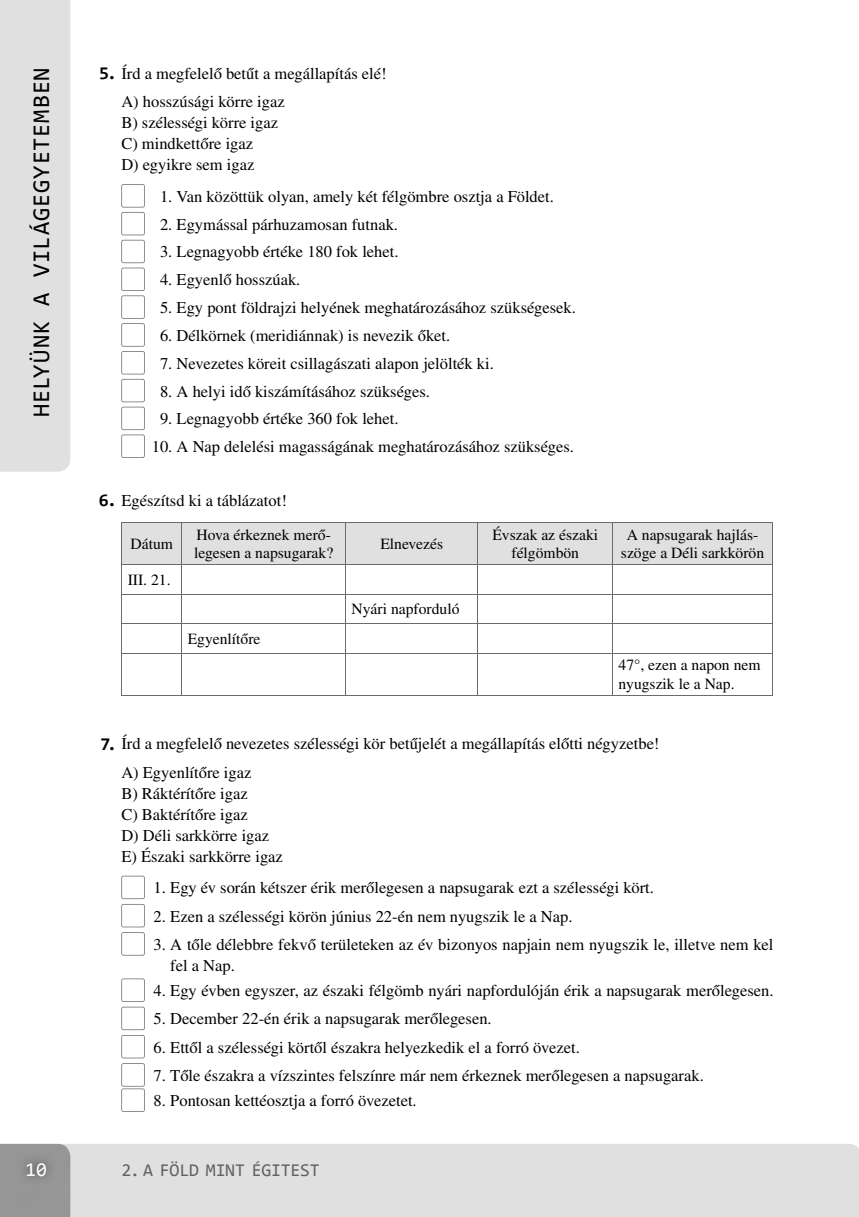
<style>
.page{position:relative;width:859px;height:1217px;background:#fff}
.page>*{position:absolute;margin:0;border:0;box-sizing:border-box;transform-origin:0 0}
.t1{font:24px "Consolas";letter-spacing:.035em;color:#000}
.t2{font:19.5px "Consolas";color:#fff}
.t3{font:18px "Consolas";letter-spacing:-.015em;color:#616161}
.t4{font:16.5px/21px "Times H";color:#000}
.t5{font:15.6px/18.8px "Times H";color:#000}
.s1{font-family:"Consolas";font-weight:700;font-size:18px}
</style>
<div class="page">
<div style="left:0;top:0;width:70px;height:471px;background:#e0e0e0"></div>
<div style="left:70px;top:1144px;width:789px;height:72px;background:#e0e0e0"></div>
<div style="left:0;top:1143px;width:70px;height:73px;background:#969696"></div>
<img style="left:17px;top:1153px;width:93px;height:52px">
<svg style="left:121px;top:184px;width:24px;height:274px"></svg>
<hr style="left:121px;top:653px;width:224px;height:1px;background:#6b6b6b">
<hr style="left:181px;top:654px;width:1px;height:40px;background:#6b6b6b">
<hr style="left:345px;top:653px;width:133px;height:1px;background:#6b6b6b">
<hr style="left:345px;top:654px;width:1px;height:40px;background:#6b6b6b">
<hr style="left:478px;top:653px;width:134px;height:1px;background:#6b6b6b">
<hr style="left:477px;top:654px;width:1px;height:40px;background:#6b6b6b">
<hr style="left:612px;top:653px;width:161px;height:1px;background:#6b6b6b">
<hr style="left:612px;top:654px;width:1px;height:40px;background:#6b6b6b">
<svg style="left:121px;top:523px;width:652px;height:130px"></svg>
<hr style="left:121px;top:654px;width:1px;height:40px;background:#6b6b6b">
<hr style="left:772px;top:654px;width:1px;height:40px;background:#6b6b6b">
<hr style="left:121px;top:694px;width:652px;height:1px;background:#6b6b6b">
<hr style="left:121px;top:522px;width:61px;height:1px;background:#6b6b6b">
<hr style="left:121px;top:523px;width:1px;height:41px;background:#6b6b6b">
<hr style="left:182px;top:522px;width:591px;height:1px;background:#6b6b6b">
<hr style="left:772px;top:523px;width:1px;height:41px;background:#6b6b6b">
<hr style="left:121px;top:564px;width:652px;height:1px;background:#6b6b6b">
<svg style="left:121px;top:875px;width:24px;height:80px"></svg>
<svg style="left:121px;top:978px;width:24px;height:133px"></svg>
<h1 class="t1" style="left:31px;top:417px;width:351px;rotate:-90deg">HELYÜNK A VILÁGEGYETEMBEN</h1>
<p class="t4" style="left:121px;top:61px;width:267px;line-height:28.5px;text-indent:-22px"><span class="s1">5.</span> Írd a megfelelő betűt a megállapítás elé!<br>A) hosszúsági körre igaz</p>
<p class="t4" style="left:121px;top:114px;width:158px">B) szélességi körre igaz<br>C) mindkettőre igaz<br>D) egyikre sem igaz</p>
<p class="t4" style="left:160px;top:187px;width:395px">1. Van közöttük olyan, amely két félgömbre osztja a Földet.</p>
<p class="t4" style="left:160px;top:215px;width:239px">2. Egymással párhuzamosan futnak.</p>
<p class="t4" style="left:160px;top:243px;width:240px">3. Legnagyobb értéke 180 fok lehet.</p>
<p class="t4" style="left:160px;top:271px;width:142px">4. Egyenlő hosszúak.</p>
<p class="t4" style="left:160px;top:298px;width:417px">5. Egy pont földrajzi helyének meghatározásához szükségesek.</p>
<p class="t4" style="left:160px;top:326px;width:292px">6. Délkörnek (meridiánnak) is nevezik őket.</p>
<p class="t4" style="left:160px;top:354px;width:335px">7. Nevezetes köreit csillagászati alapon jelölték ki.</p>
<p class="t4" style="left:160px;top:382px;width:271px">8. A helyi idő kiszámításához szükséges.</p>
<p class="t4" style="left:160px;top:410px;width:240px">9. Legnagyobb értéke 360 fok lehet.</p>
<p class="t4" style="left:152px;top:437px;width:423px">10. A Nap delelési magasságának meghatározásához szükséges.</p>
<p class="t4" style="left:99px;top:491px;width:189px"><span class="s1">6.</span> Egészítsd ki a táblázatot!</p>
<p class="t5" style="left:130px;top:536px;width:44px">Dátum</p>
<p class="t5" style="left:194px;top:526px;width:141px">Hova érkeznek merő&shy;legesen a napsugarak?</p>
<p class="t5" style="left:380px;top:536px;width:64px">Elnevezés</p>
<p class="t5" style="left:492px;top:526px;width:107px;text-align:center">Évszak az északi félgömbön</p>
<p class="t5" style="left:621px;top:526px;width:145px;text-align:center">A napsugarak hajlás&shy;szöge a Déli sarkkörön</p>
<p class="t5" style="left:128px;top:571px;width:44px">III. 21.</p>
<p class="t5" style="left:188px;top:631px;width:74px">Egyenlítőre</p>
<p class="t5" style="left:351px;top:601px;width:109px">Nyári napforduló</p>
<p class="t5" style="left:618px;top:657px;width:143px">47°, ezen a napon nem nyugszik le a Nap.</p>
<p class="t4" style="left:121px;top:731px;width:539px;line-height:28.5px;text-indent:-21px"><span class="s1">7.</span> Írd a megfelelő nevezetes szélességi kör betűjelét a megállapítás előtti négyzetbe!<br>A) Egyenlítőre igaz</p>
<p class="t4" style="left:121px;top:784px;width:163px">B) Ráktérítőre igaz<br>C) Baktérítőre igaz<br>D) Déli sarkkörre igaz<br>E) Északi sarkkörre igaz</p>
<p class="t4" style="left:154px;top:878px;width:502px">1. Egy év során kétszer érik merőlegesen a napsugarak ezt a szélességi kört.</p>
<p class="t4" style="left:154px;top:907px;width:420px">2. Ezen a szélességi körön június 22-én nem nyugszik le a Nap.</p>
<p class="t4" style="left:170px;top:935px;width:604px;text-indent:-17px">3. A tőle délebbre fekvő területeken az év bizonyos napjain nem nyugszik le, illetve nem kel fel a Nap.</p>
<p class="t4" style="left:154px;top:981px;width:621px">4. Egy évben egyszer, az északi félgömb nyári napfordulóján érik a napsugarak merőlegesen.</p>
<p class="t4" style="left:154px;top:1009px;width:339px">5. December 22-én érik a napsugarak merőlegesen.</p>
<p class="t4" style="left:154px;top:1038px;width:428px">6. Ettől a szélességi körtől északra helyezkedik el a forró övezet.</p>
<p class="t4" style="left:154px;top:1066px;width:551px">7. Tőle északra a vízszintes felszínre már nem érkeznek merőlegesen a nap sugarak.</p>
<p class="t4" style="left:154px;top:1091px;width:264px">8. Pontosan kettéosztja a forró övezetet.</p>
<p class="t2" style="left:26px;top:1160px;width:23px">10</p>
<p class="t3" style="left:121px;top:1162px;width:200px">2. A FÖLD MINT ÉGITEST</p>
</div>
